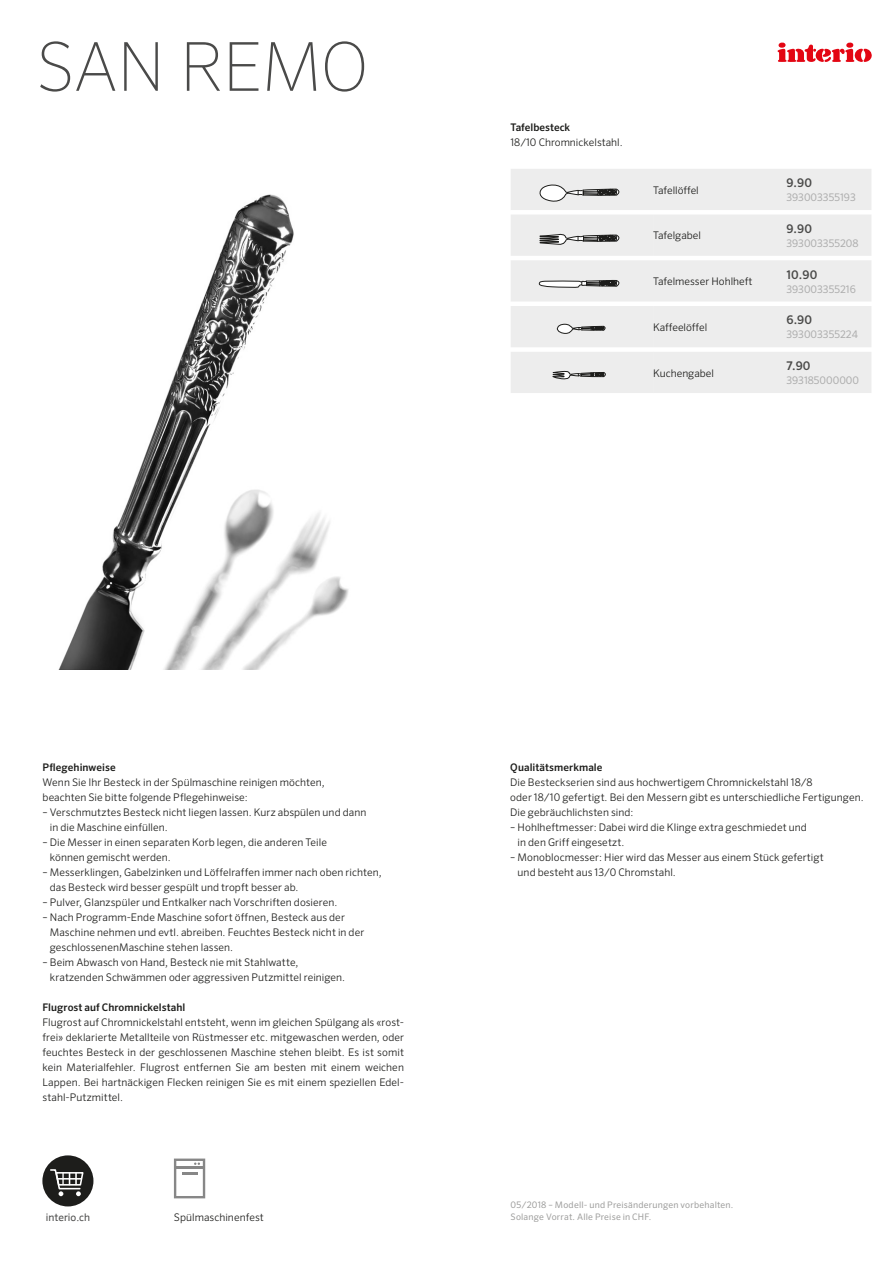
<style>
.page{position:relative;width:893px;height:1263px;background:#fff}
.page>*{position:absolute;margin:0;border:0;box-sizing:border-box;transform-origin:0 0}
.t1{font:100 67.5px "Sero OT";letter-spacing:-.015em;color:#4a4a49}
.t2{font:500 12px "Sero OT";letter-spacing:.01em;color:#4a4a49}
.t3{font:300 10.5px/15px "Sero OT";letter-spacing:.005em;color:#1d1d1b}
.t4{font:500 10.5px "Sero OT";letter-spacing:.005em;color:#1d1d1b}
.t5{font:10.5px "Sero OT";color:#adadad}
.t6{font:10.5px "Sero Profor Interio";color:#4a4a49}
.t7{font:9px/12px "Sero OT";letter-spacing:.02em;color:#9d9d9c}
</style>
<div class="page">
<svg style="left:777px;top:42px;width:95px;height:20px"></svg>
<div style="left:42px;top:1155px;width:51px;height:51px;background:#1d1d1b;border-radius:50%"></div>
<svg style="left:50px;top:1169px;width:34px;height:27px"></svg>
<img style="left:58px;top:194px;width:291px;height:476px">
<svg style="left:174px;top:1158px;width:31px;height:40px"></svg>
<svg style="left:511px;top:169px;width:360px;height:224px;background:#eee"></svg>
<svg style="left:653px;top:215px;width:218px;height:178px;background:#eee"></svg>
<svg style="left:539px;top:183px;width:80px;height:20px"></svg>
<svg style="left:539px;top:233px;width:81px;height:12px"></svg>
<svg style="left:538px;top:280px;width:82px;height:10px"></svg>
<svg style="left:557px;top:323px;width:48px;height:11px"></svg>
<svg style="left:552px;top:371px;width:54px;height:8px"></svg>
<h1 class="t1" style="left:36px;top:28px;width:334px">SAN REMO</h1>
<p class="t4" style="left:511px;top:121px;width:61px">Tafelbesteck</p>
<p class="t3" style="left:511px;top:135px;width:114px">18/10 Chromnickelstahl.</p>
<p class="t3" style="left:653px;top:182px;width:47px">Tafellöffel</p>
<p class="t3" style="left:653px;top:228px;width:49px">Tafelgabel</p>
<p class="t3" style="left:653px;top:274px;width:101px">Tafelmesser Hohlheft</p>
<p class="t3" style="left:653px;top:319px;width:56px">Kaffeelöffel</p>
<p class="t3" style="left:653px;top:365px;width:62px">Kuchengabel</p>
<p class="t2" style="left:786px;top:176px;width:27px">9.90</p>
<p class="t5" style="left:786px;top:191px;width:71px">393003355193</p>
<p class="t2" style="left:786px;top:221px;width:27px">9.90</p>
<p class="t5" style="left:786px;top:237px;width:74px">393003355208</p>
<p class="t2" style="left:786px;top:267px;width:32px">10.90</p>
<p class="t5" style="left:786px;top:283px;width:71px">393003355216</p>
<p class="t2" style="left:786px;top:313px;width:27px">6.90</p>
<p class="t5" style="left:786px;top:328px;width:73px">393003355224</p>
<p class="t2" style="left:786px;top:358px;width:26px">7.90</p>
<p class="t5" style="left:786px;top:374px;width:74px">393185000000</p>
<p class="t4" style="left:43px;top:760px;width:75px">Pflegehinweise</p>
<p class="t3" style="left:43px;top:774px;width:284px">Wenn Sie Ihr Besteck in der Spülmaschine reinigen möchten, beachten Sie bitte folgende Pflegehinweise:</p>
<p class="t3" style="left:50px;top:804px;width:318px;text-indent:-7px">– Verschmutztes Besteck nicht liegen lassen. Kurz abspülen und dann in die Maschine einfüllen.</p>
<p class="t3" style="left:50px;top:834px;width:279px;text-indent:-7px">– Die Messer in einen separaten Korb legen, die anderen Teile können gemischt werden.</p>
<p class="t3" style="left:50px;top:864px;width:333px;text-indent:-7px">– Messerklingen, Gabelzinken und Löffelraffen immer nach oben richten, das Besteck wird besser gespült und tropft besser ab.</p>
<p class="t3" style="left:43px;top:894px;width:296px">– Pulver, Glanzspüler und Entkalker nach Vorschriften dosieren.</p>
<p class="t3" style="left:50px;top:909px;width:316px;text-indent:-7px">– Nach Programm-Ende Maschine sofort öffnen, Besteck aus der<br>Maschine nehmen und evtl. abreiben. Feuchtes Besteck nicht in der geschlossenenMaschine stehen lassen.</p>
<p class="t3" style="left:50px;top:954px;width:297px;text-indent:-7px">– Beim Abwasch von Hand, Besteck nie mit Stahlwatte, kratzenden Schwämmen oder aggressiven Putzmittel reinigen.</p>
<p class="t4" style="left:43px;top:1000px;width:144px">Flugrost auf Chromnickelstahl</p>
<p class="t3" style="left:43px;top:1014px;width:363px;text-align:justify">Flugrost auf Chromnickelstahl entsteht, wenn im gleichen Spülgang als «rost&shy;frei» deklarierte Metallteile von Rüstmesser etc. mitgewaschen werden, oder feuchtes Besteck in der geschlossenen Maschine stehen bleibt. Es ist somit kein Materialfehler. Flugrost entfernen Sie am besten mit einem weichen Lappen. Bei hartnäckigen Flecken reinigen Sie es mit einem speziellen Edel&shy;stahl-Putzmittel.</p>
<p class="t4" style="left:510px;top:760px;width:94px">Qualitätsmerkmale</p>
<p class="t3" style="left:510px;top:774px;width:355px">Die Besteckserien sind aus hochwertigem Chromnickelstahl 18/8<br>oder 18/10 gefertigt. Bei den Messern gibt es unterschiedliche Fertigungen.<br>Die gebräuchlichsten sind:</p>
<p class="t3" style="left:518px;top:819px;width:291px;text-indent:-7px">– Hohlheftmesser: Dabei wird die Klinge extra geschmiedet und in den Griff eingesetzt.</p>
<p class="t3" style="left:518px;top:849px;width:308px;text-indent:-7px">– Monoblocmesser: Hier wird das Messer aus einem Stück gefertigt und besteht aus 13/0 Chromstahl.</p>
<p class="t6" style="left:46px;top:1211px;width:46px">interio.ch</p>
<p class="t7" style="left:511px;top:1199px;width:224px">05/2018 – Modell- und Preisänderungen vorbehalten.<br>Solange Vorrat. Alle Preise in CHF.</p>
<p class="t3" style="left:174px;top:1209px;width:91px">Spülmaschinenfest</p>
</div>
